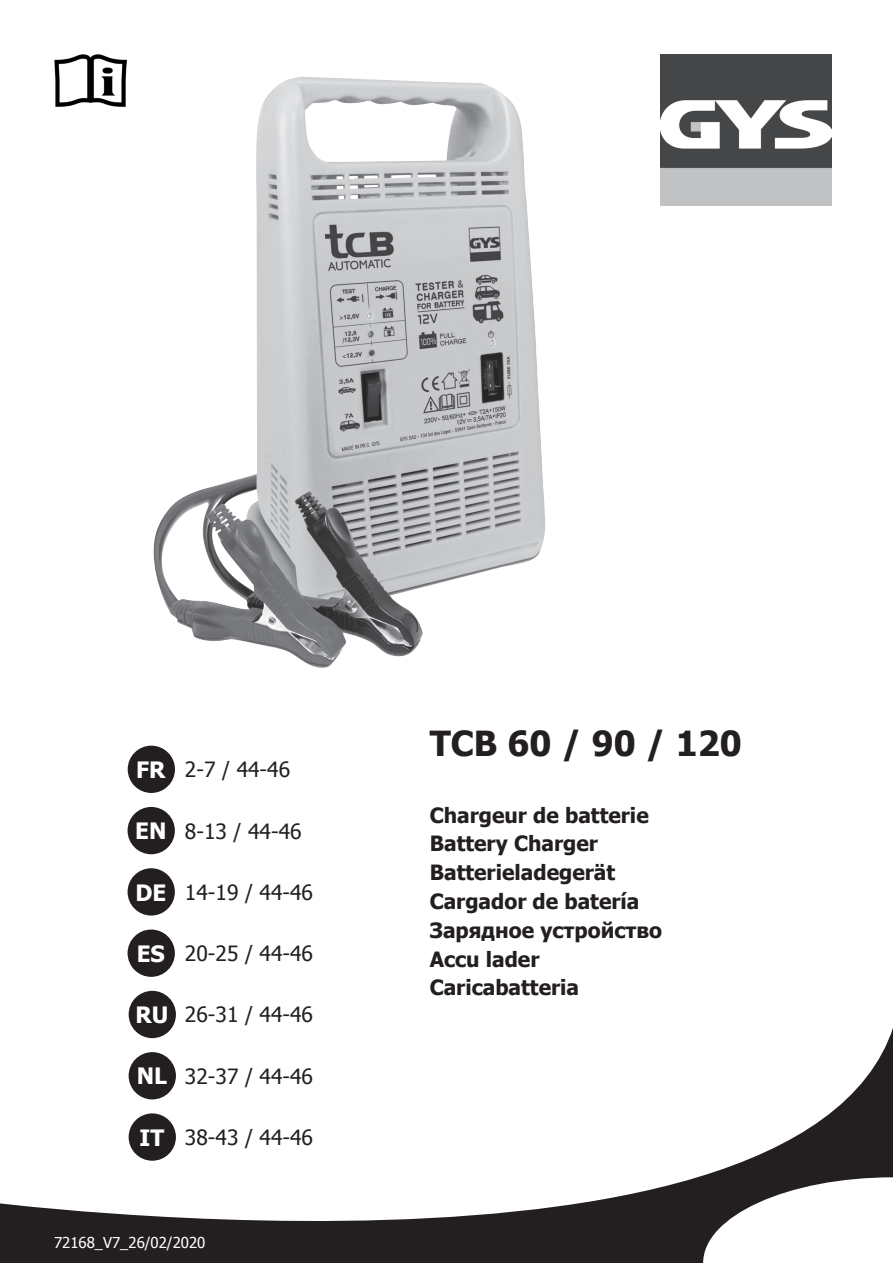
<style>
.page{position:relative;width:893px;height:1263px;background:#fff}
.page>*{position:absolute;margin:0;border:0;box-sizing:border-box;transform-origin:0 0}
.t1{font:700 34.5px "Tahoma";color:#231f20}
.t2{font:700 22.5px "Tahoma";color:#fff}
.t3{font:700 21px/28.8px "Tahoma";color:#231f20}
.t4{font:21px "Tahoma";color:#231f20}
.t5{font:15px "Tahoma";color:#fff}
</style>
<div class="page">
<svg style="left:0;top:990px;width:893px;height:273px"></svg>
<div style="left:128px;top:746px;width:47px;height:47px;background:#231f20;border-radius:50%"></div>
<div style="left:128px;top:807px;width:47px;height:47px;background:#231f20;border-radius:50%"></div>
<div style="left:128px;top:868px;width:47px;height:47px;background:#231f20;border-radius:50%"></div>
<div style="left:128px;top:929px;width:47px;height:48px;background:#231f20;border-radius:50%"></div>
<div style="left:129px;top:991px;width:47px;height:47px;background:#231f20;border-radius:50%"></div>
<svg style="left:702px;top:1176px;width:191px;height:87px"></svg>
<div style="left:129px;top:1052px;width:47px;height:47px;background:#231f20;border-radius:50%"></div>
<div style="left:129px;top:1113px;width:47px;height:48px;background:#231f20;border-radius:50%"></div>
<img style="left:660px;top:54px;width:171px;height:152px">
<img style="left:153px;top:77px;width:392px;height:591px">
<img style="left:54px;top:54px;width:72px;height:52px">
<div style="left:739px;top:1216px;width:141px;height:47px;background:#fff"></div>
<p class="t2" style="left:136px;top:754px;width:31px">FR</p>
<p class="t4" style="left:185px;top:756px;width:107px">2-7 / 44-46</p>
<p class="t2" style="left:135px;top:815px;width:33px">EN</p>
<p class="t4" style="left:185px;top:817px;width:118px">8-13 / 44-46</p>
<p class="t2" style="left:135px;top:876px;width:32px">DE</p>
<p class="t4" style="left:185px;top:878px;width:130px">14-19 / 44-46</p>
<p class="t2" style="left:137px;top:938px;width:30px">ES</p>
<p class="t4" style="left:185px;top:939px;width:130px">20-25 / 44-46</p>
<p class="t2" style="left:135px;top:999px;width:34px">RU</p>
<p class="t4" style="left:185px;top:1001px;width:130px">26-31 / 44-46</p>
<p class="t2" style="left:137px;top:1060px;width:32px">NL</p>
<p class="t4" style="left:185px;top:1062px;width:130px">32-37 / 44-46</p>
<p class="t2" style="left:140px;top:1122px;width:26px">IT</p>
<p class="t4" style="left:185px;top:1123px;width:130px">38-43 / 44-46</p>
<p class="t5" style="left:54px;top:1232px;width:153px">72168_V7_26/02/2020</p>
<h1 class="t1" style="left:430px;top:719px;width:313px">TCB 60 / 90 / 120</h1>
<p class="t3" style="left:430px;top:799px;width:234px">Chargeur de batterie<br>Battery Charger<br>Batterieladegerät<br>Cargador de batería<br>Зарядное устройство<br>Accu lader</p>
<p class="t3" style="left:430px;top:972px;width:151px">Caricabatteria</p>
</div>
